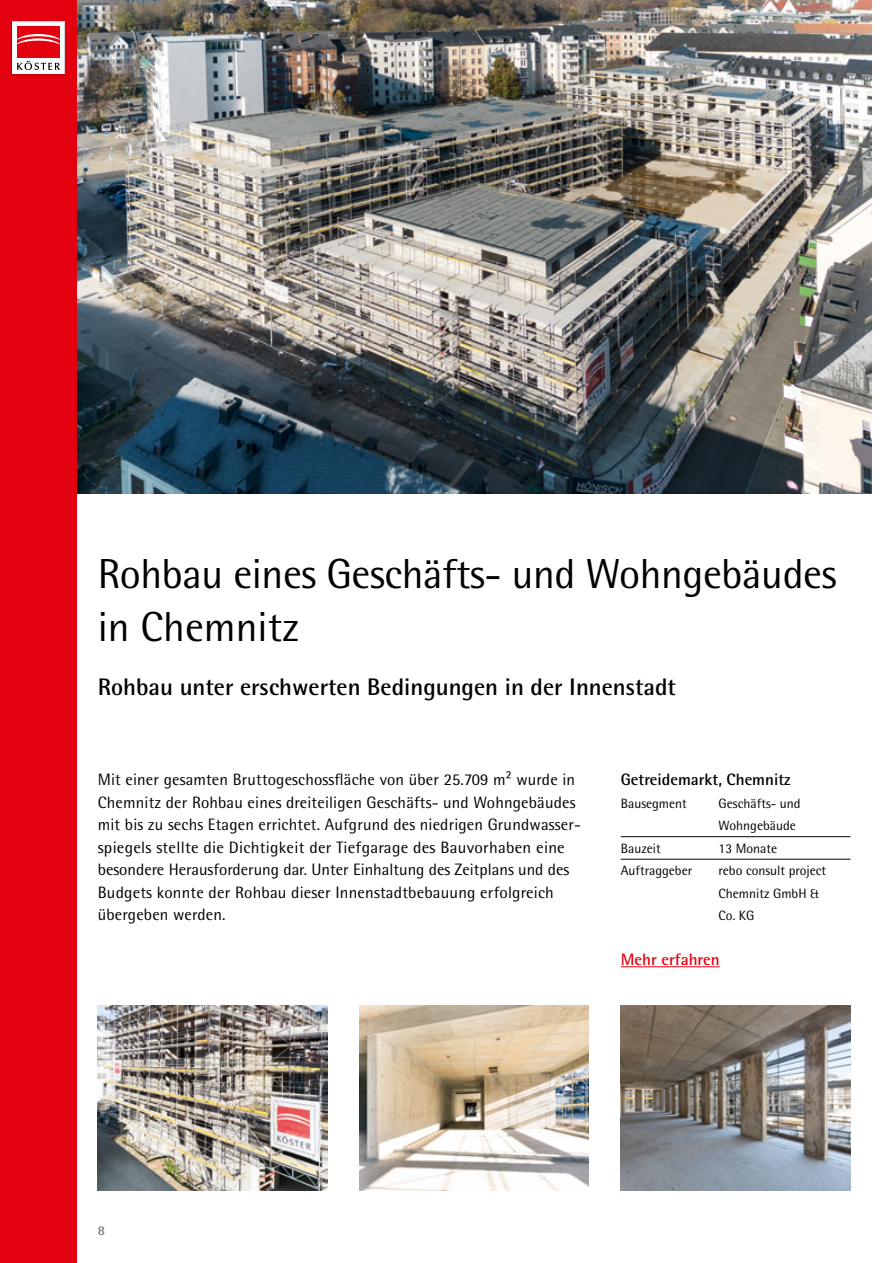
<style>
.page{position:relative;width:893px;height:1263px;background:#fff}
.page>*{position:absolute;margin:0;border:0;box-sizing:border-box;transform-origin:0 0}
.t1{font:42px/52.5px "Rotis Semi Sans Pro";letter-spacing:-.01em;color:#000}
.t2{font:700 24px "Rotis Semi Sans Pro";color:#000}
.t3{font:16.5px/22.5px "Rotis Semi Sans Pro";letter-spacing:.01em;color:#000}
.t4{font:700 16.5px "Rotis Semi Sans Pro";color:#000}
.t5{font:700 16.5px "Rotis Semi Sans Pro";color:#e3000f}
.t6{font:13.5px/22.5px "Rotis Semi Sans Pro";color:#000}
.t7{font:700 13.5px "Rotis Semi Sans Pro";color:#7b7b7a}
</style>
<div class="page">
<img style="left:359px;top:1006px;width:230px;height:185px">
<img style="left:98px;top:1006px;width:229px;height:185px">
<img style="left:621px;top:1006px;width:229px;height:184px">
<img style="left:77px;top:0;width:795px;height:493px">
<hr style="left:621px;top:836px;width:229px;height:1px;background:#000">
<hr style="left:621px;top:859px;width:229px;height:1px;background:#000">
<div style="left:0;top:0;width:77px;height:1263px;background:#e3000f"></div>
<svg style="left:12px;top:21px;width:53px;height:53px"></svg>
<hr style="left:621px;top:966px;width:99px;height:1px;background:#e3000f">
<h1 class="t1" style="left:98px;top:548px;width:740px">Rohbau eines Geschäfts- und Wohngebäudes in Chemnitz</h1>
<h2 class="t2" style="left:98px;top:672px;width:580px">Rohbau unter erschwerten Bedingungen in der Innenstadt</h2>
<p class="t3" style="left:98px;top:768px;width:484px">Mit einer gesamten Bruttogeschossfläche von über 25.709 m² wurde in Chemnitz der Rohbau eines dreiteiligen Geschäfts- und Wohngebäudes mit bis zu sechs Etagen errichtet. Aufgrund des niedrigen Grundwasser&shy;spiegels stellte die Dichtigkeit der Tiefgarage des Bauvorhaben eine besondere Herausforderung dar. Unter Einhaltung des Zeitplans und des Budgets konnte der Rohbau dieser Innenstadtbebauung erfolgreich übergeben werden.</p>
<p class="t4" style="left:621px;top:769px;width:171px">Getreidemarkt, Chemnitz</p>
<p class="t6" style="left:621px;top:792px;width:68px">Bausegment</p>
<p class="t6" style="left:719px;top:792px;width:83px">Geschäfts- und<br>Wohngebäude</p>
<p class="t6" style="left:621px;top:837px;width:41px">Bauzeit</p>
<p class="t6" style="left:719px;top:837px;width:60px">13 Monate</p>
<p class="t6" style="left:621px;top:859px;width:73px">Auftraggeber</p>
<p class="t6" style="left:719px;top:859px;width:109px">rebo consult project<br>Chemnitz GmbH &amp;<br>Co. KG</p>
<p class="t7" style="left:98px;top:1222px;width:9px">8</p>
<p class="t5" style="left:621px;top:949px;width:100px">Mehr erfahren</p>
</div>
